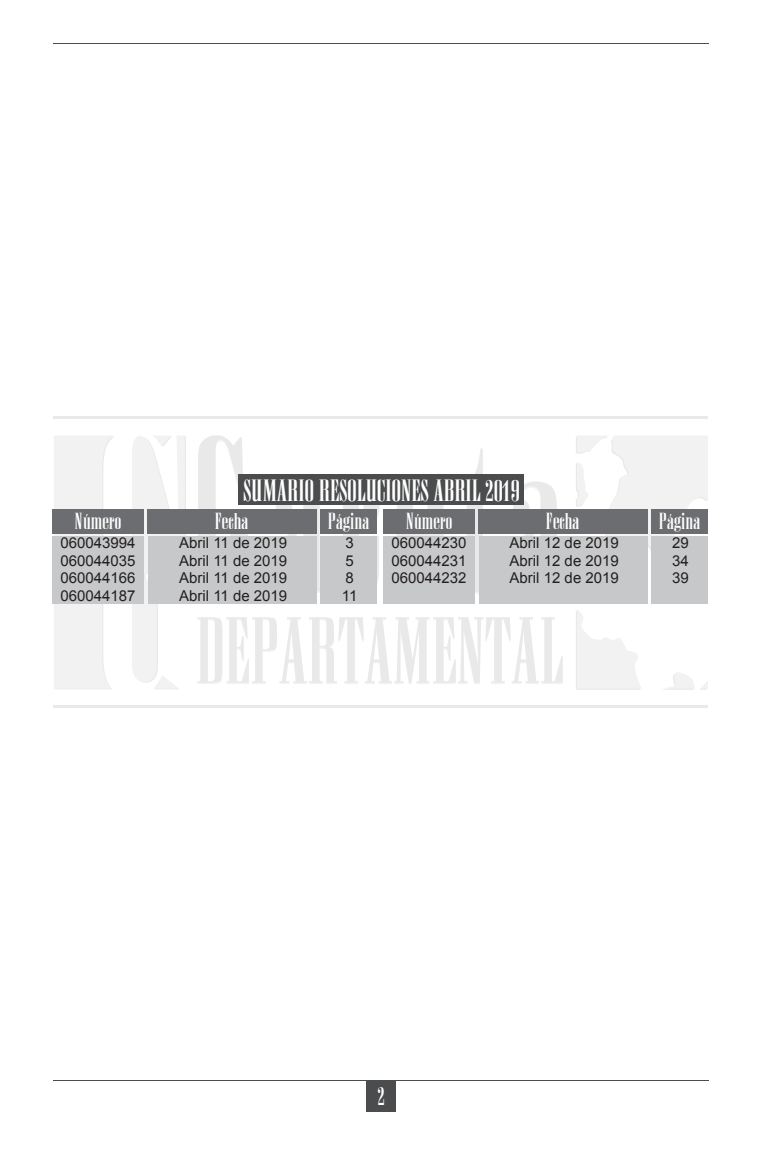
<style>
.page{position:relative;width:762px;height:1159px;background:#fff}
.page>*{position:absolute;margin:0;border:0;box-sizing:border-box;transform-origin:0 0}
.t1{font:26.5px "Anatevka";color:#fff}
.t2{font:22.5px "Anatevka";color:#fff}
.t3{font:20px "Anatevka";color:#fff}
.t4{font:15px "Arial";color:#231f20}
</style>
<div class="page">
<svg style="left:198px;top:435px;width:55px;height:101px"></svg>
<svg style="left:272px;top:504px;width:54px;height:90px"></svg>
<svg style="left:343px;top:504px;width:36px;height:79px"></svg>
<svg style="left:397px;top:504px;width:46px;height:32px"></svg>
<svg style="left:458px;top:448px;width:36px;height:146px"></svg>
<svg style="left:509px;top:481px;width:48px;height:55px"></svg>
<svg style="left:197px;top:617px;width:366px;height:67px"></svg>
<hr style="left:54px;top:705px;width:654px;height:2px;background:#4b4c4d">
<hr style="left:54px;top:416px;width:654px;height:2px;background:#4b4c4d">
<svg style="left:132px;top:436px;width:54px;height:253px"></svg>
<svg style="left:54px;top:436px;width:61px;height:253px"></svg>
<svg style="left:576px;top:436px;width:132px;height:141px"></svg>
<svg style="left:664px;top:672px;width:44px;height:18px"></svg>
<svg style="left:576px;top:610px;width:65px;height:80px"></svg>
<div style="left:366px;top:1080px;width:30px;height:31px;background:#4b4c4d"></div>
<hr style="left:53px;top:1080px;width:656px;height:1px;background:#4b4c4d">
<hr style="left:53px;top:43px;width:656px;height:1px;background:#4b4c4d">
<div style="left:52px;top:509px;width:91px;height:25px;background:#6c6d70"></div>
<div style="left:383px;top:509px;width:91px;height:25px;background:#6c6d70"></div>
<div style="left:147px;top:509px;width:169px;height:25px;background:#6c6d70"></div>
<div style="left:478px;top:509px;width:169px;height:25px;background:#6c6d70"></div>
<div style="left:320px;top:509px;width:57px;height:25px;background:#6c6d70"></div>
<div style="left:651px;top:509px;width:57px;height:25px;background:#6c6d70"></div>
<div style="left:52px;top:536px;width:91px;height:67px;background:#c7c8ca"></div>
<div style="left:383px;top:536px;width:91px;height:67px;background:#c7c8ca"></div>
<div style="left:148px;top:536px;width:168px;height:67px;background:#c7c8ca"></div>
<div style="left:479px;top:536px;width:168px;height:67px;background:#c7c8ca"></div>
<div style="left:320px;top:536px;width:57px;height:67px;background:#c7c8ca"></div>
<div style="left:651px;top:536px;width:57px;height:67px;background:#c7c8ca"></div>
<div style="left:238px;top:474px;width:286px;height:30px;background:#4b4c4d"></div>
<p class="t1" style="left:243px;top:474px;width:278px">SUMARIO RESOLUCIONES ABRIL 2019</p>
<p class="t3" style="left:75px;top:509px;width:47px">Número</p>
<p class="t3" style="left:406px;top:509px;width:47px">Número</p>
<p class="t4" style="left:60px;top:533px;width:77px">060043994</p>
<p class="t4" style="left:60px;top:550px;width:77px">060044035</p>
<p class="t4" style="left:60px;top:568px;width:77px">060044166</p>
<p class="t4" style="left:60px;top:585px;width:77px">060044187</p>
<p class="t3" style="left:215px;top:509px;width:35px">Fecha</p>
<p class="t3" style="left:545px;top:509px;width:35px">Fecha</p>
<p class="t4" style="left:179px;top:533px;width:110px">Abril 11 de 2019</p>
<p class="t4" style="left:179px;top:550px;width:110px">Abril 11 de 2019</p>
<p class="t4" style="left:179px;top:568px;width:110px">Abril 11 de 2019</p>
<p class="t4" style="left:179px;top:585px;width:110px">Abril 11 de 2019</p>
<p class="t3" style="left:327px;top:509px;width:43px">Página</p>
<p class="t3" style="left:658px;top:509px;width:43px">Página</p>
<p class="t4" style="left:345px;top:533px;width:10px">3</p>
<p class="t4" style="left:345px;top:550px;width:10px">5</p>
<p class="t4" style="left:345px;top:568px;width:10px">8</p>
<p class="t4" style="left:342px;top:585px;width:17px">11</p>
<p class="t4" style="left:391px;top:533px;width:77px">060044230</p>
<p class="t4" style="left:391px;top:550px;width:77px">060044231</p>
<p class="t4" style="left:391px;top:568px;width:77px">060044232</p>
<p class="t4" style="left:510px;top:533px;width:111px">Abril 12 de 2019</p>
<p class="t4" style="left:510px;top:550px;width:111px">Abril 12 de 2019</p>
<p class="t4" style="left:510px;top:568px;width:111px">Abril 12 de 2019</p>
<p class="t4" style="left:672px;top:533px;width:18px">29</p>
<p class="t4" style="left:672px;top:550px;width:18px">34</p>
<p class="t4" style="left:672px;top:568px;width:18px">39</p>
<p class="t2" style="left:377px;top:1082px;width:9px">2</p>
</div>
